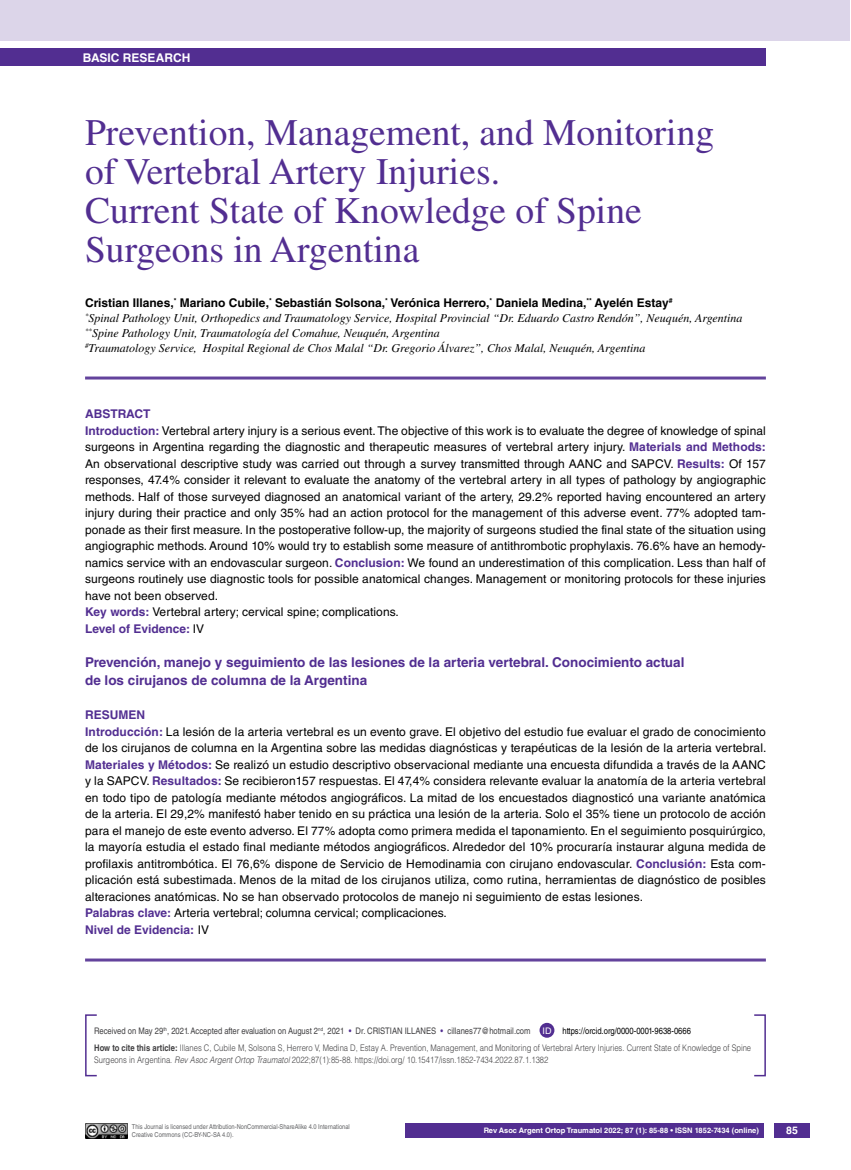
<style>
.page{position:relative;width:851px;height:1170px;background:#fff}
.page>*{position:absolute;margin:0;border:0;box-sizing:border-box;transform-origin:0 0}
.t1{font:37.5px/39px "Times LT Std";color:#522e91}
.t2{font:700 13.5px/17.2px "Helvetica LT Std";color:#522e91}
.t3{font:12px/16.5px "Helvetica LT Std";letter-spacing:.005em;color:#000}
.t4{font:italic 12px/15px "Times LT Std";color:#000}
.t5{font:700 12px "Helvetica LT Std";color:#000}
.t6{font:700 12px "Helvetica LT Std";color:#fff}
.t7{font:700 10.5px "Helvetica LT Std";color:#fff}
.t8{font:300 9px/16.2px "Helvetica LT Std";color:#414042;scale:.85 1}
.t9{font:9px "Helvetica LT Std";color:#414042;scale:.85 1}
.t10{font:9px "Helvetica LT Std";color:#fff}
.t11{font:700 7.5px "Helvetica LT Std";color:#fff}
.t12{font:6.75px/7.5px "Helvetica LT Std";color:#636466;scale:.85 1}
.s1{font-weight:700;color:#522e91}
.s2{color:#522e91}
.s3{font-weight:400;color:#000}
.s4{font-weight:700}
.s5{font-style:italic}
</style>
<div class="page">
<div style="left:774px;top:1123px;width:35px;height:14px;background:#522e91"></div>
<div style="left:0;top:49px;width:765px;height:17px;background:#522e91"></div>
<hr style="left:85px;top:376px;width:680px;height:3px;background:#63439c">
<hr style="left:85px;top:958px;width:680px;height:3px;background:#63439c">
<img style="left:85px;top:1123px;width:42px;height:14px">
<div style="left:0;top:0;width:849px;height:41px;background:#dcd5e9"></div>
<div style="left:405px;top:1123px;width:359px;height:14px;background:#522e91"></div>
<div style="left:85px;top:1014px;width:12px;height:62px;border:2px solid #522e91"></div>
<div style="left:539px;top:1022px;width:15px;height:15px;background:#522e91;border-radius:50%"></div>
<p class="t6" style="left:83px;top:50px;width:109px">BASIC RESEARCH</p>
<h1 class="t1" style="left:85px;top:112px;width:630px">Prevention, Management, and Monitoring of Vertebral Artery Injuries.<br>Current State of Knowledge of Spine<br>Surgeons in Argentina</h1>
<p class="t5" style="left:85px;top:295px;width:589px">Cristian Illanes,<sup>*</sup> Mariano Cubile,<sup>*</sup> Sebastián Solsona,<sup>*</sup> Verónica Herrero,<sup>*</sup> Daniela Medina,<sup>**</sup> Ayelén Estay<sup>#</sup></p>
<p class="t4" style="left:85px;top:310px;width:659px"><sup>*</sup>Spinal Pathology Unit, Orthopedics and Traumatology Service, Hospital Provincial “Dr. Eduardo Castro Rendón”, Neuquén, Argentina <sup>**</sup>Spine Pathology Unit, Traumatología del Comahue, Neuquén, Argentina<br><sup>#</sup>Traumatology Service, Hospital Regional de Chos Malal “Dr. Gregorio Álvarez”, Chos Malal, Neuquén, Argentina</p>
<p class="t3" style="left:85px;top:405px;width:682px"><span class="s1">ABSTRACT<br>Introduction:</span> Vertebral artery injury is a serious event. The objective of this work is to evaluate the degree of knowledge of spinal surgeons in Argentina regarding the diagnostic and therapeutic measures of vertebral artery injury. <span class="s1">Materials and Methods:<br></span>An observational descriptive study was carried out through a survey transmitted through AANC and SAPCV. <span class="s1">Results:</span> Of 157 responses, 47.4% consider it relevant to evaluate the anatomy of the vertebral artery in all types of pathology by angiographic methods. Half of those surveyed diagnosed an anatomical variant of the artery, 29.2% reported having encountered an artery injury during their practice and only 35% had an action protocol for the management of this adverse event. 77% adopted tam&shy;ponade as their first measure. In the postoperative follow-up, the majority of surgeons studied the final state of the situation using angiographic methods. Around 10% would try to establish some measure of antithrombotic prophylaxis. 76.6% have an hemody&shy;namics service with an endovascular surgeon. <span class="s1">Conclusion:</span> We found an underestimation of this complication. Less than half of surgeons routinely use diagnostic tools for possible anatomical changes. Management or monitoring protocols for these injuries have not been observed.<br><span class="s1">Key words:</span> Vertebral artery; cervical spine; complications.<br><span class="s1">Level of Evidence:</span> IV</p>
<p class="t2" style="left:85px;top:653px;width:600px">Prevención, manejo y seguimiento de las lesiones de la arteria vertebral. Conocimiento actual de los cirujanos de columna de la Argentina</p>
<p class="t3" style="left:85px;top:706px;width:682px"><span class="s1">RESUMEN<br>Introducción:</span> La lesión de la arteria vertebral es un evento grave. El objetivo del estudio fue evaluar el grado de conocimiento de los cirujanos de columna en la Argentina sobre las medidas diagnósticas y terapéuticas de la lesión de la arteria vertebral.<br><span class="s1">Materiales y Métodos:</span> Se realizó un estudio descriptivo observacional mediante una encuesta difundida a través de la AANC y la SAPCV. <span class="s1">Resultados:</span> Se recibieron157 respuestas. El 47,4% considera relevante evaluar la anatomía de la arteria vertebral en todo tipo de patología mediante métodos angiográficos. La mitad de los encuestados diagnosticó una variante anatómica de la arteria. El 29,2% manifestó haber tenido en su práctica una lesión de la arteria. Solo el 35% tiene un protocolo de acción para el manejo de este evento adverso. El 77% adopta como primera medida el taponamiento. En el seguimiento posquirúrgico, la mayoría estudia el estado final mediante métodos angiográficos. Alrededor del 10% procuraría instaurar alguna medida de profilaxis antitrombótica. El 76,6% dispone de Servicio de Hemodinamia con cirujano endovascular. <span class="s1">Conclusión:</span> Esta com&shy;plicación está subestimada. Menos de la mitad de los cirujanos utiliza, como rutina, herramientas de diagnóstico de posibles alteraciones anatómicas. No se han observado protocolos de manejo ni seguimiento de estas lesiones.<br><span class="s1">Palabras clave:</span> Arteria vertebral; columna cervical; complicaciones.<br><span class="s1">Nivel de Evidencia:</span> IV</p>
<p class="t10" style="left:542px;top:1025px;width:10px">ID</p>
<p class="t9" style="left:94px;top:1025px;width:334px">Received on May 29<sup>th</sup>, 2021. Accepted after evaluation on August 2<sup>nd</sup>, 2021 <span class="s2">•</span> Dr. Cristian</p>
<p class="t9" style="left:405px;top:1025px;width:10px">Illanes</p>
<p class="t9" style="left:440px;top:1025px;width:107px"><span class="s2">•</span> cillanes77@hotmail.com</p>
<p class="t8" style="left:94px;top:1022px;width:774px;text-indent:468px"><span class="s3">https://orcid.org/0000-0001-9638-0666<br></span><span class="s4">How to cite this article:</span> Illanes C, Cubile M, Solsona S, Herrero V, Medina D, Estay A. Prevention, Management, and Monitoring of Vertebral Artery Injuries. Current State of Knowledge of Spine</p>
<p class="t8" style="left:94px;top:1051px;width:536px">Surgeons in Argentina. <span class="s5">Rev Asoc Argent Ortop Traumatol</span> 2022;87(1):85-88. https://doi.org/ 10.15417/issn.1852-7434.2022.87.1.1382</p>
<p class="t12" style="left:132px;top:1123px;width:258px">This Journal is licensed under Attribution-NonCommercial-ShareAlike 4.0 International<br>Creative Commons (CC-BY-NC-SA 4.0).</p>
<p class="t11" style="left:483px;top:1125px;width:277px">Rev Asoc Argent Ortop Traumatol 2022; 87 (1): 85-88 • ISSN 1852-7434 (online)</p>
<p class="t7" style="left:786px;top:1124px;width:13px">85</p>
</div>
